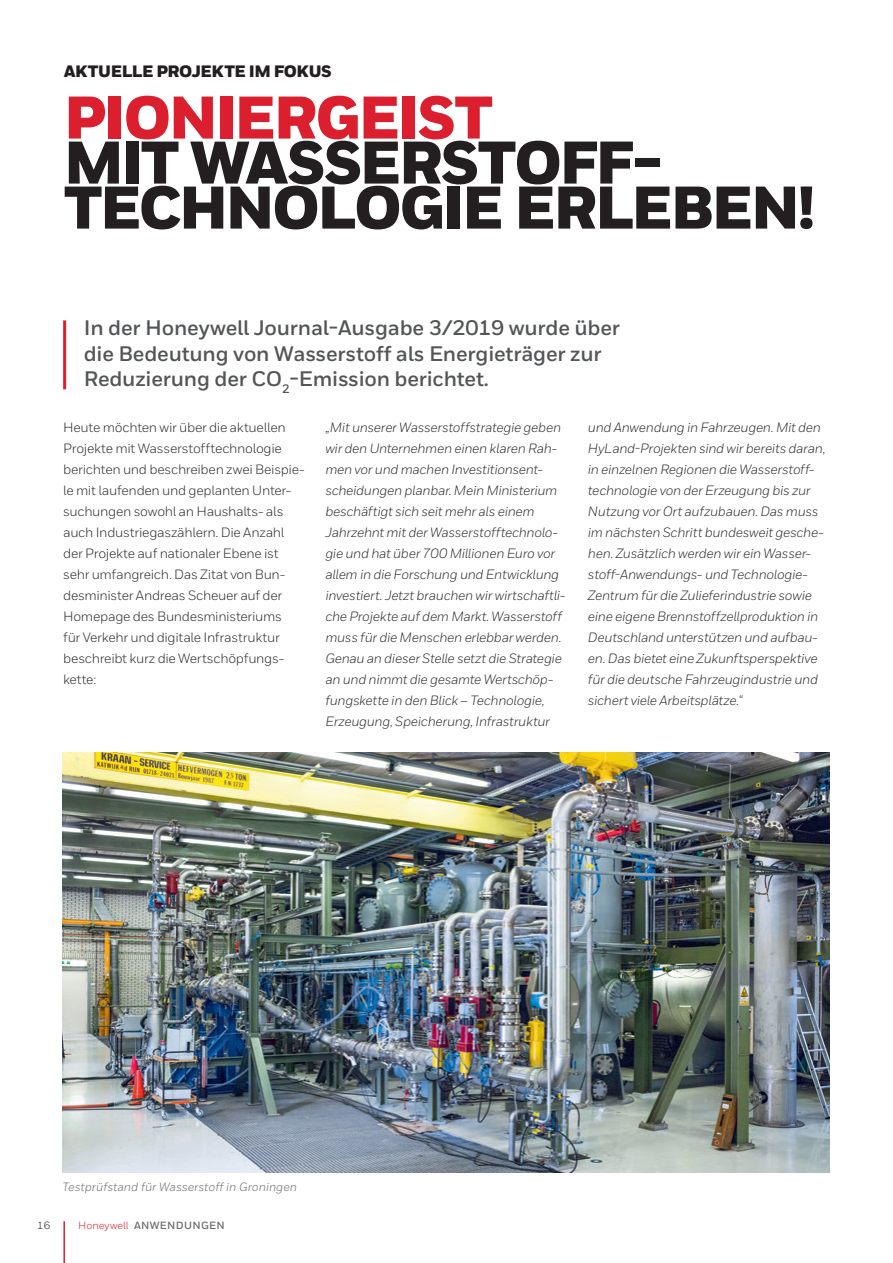
<style>
.page{position:relative;width:893px;height:1263px;background:#fff}
.page>*{position:absolute;margin:0;border:0;box-sizing:border-box;transform-origin:0 0}
.t1{font:900 60px/45px "Honeywell Sans";letter-spacing:-.04em;color:#231f20}
.t2{font:900 60px "Honeywell Sans";letter-spacing:-.045em;color:#dc1f2e}
.t3{font:700 21px/25.5px "Honeywell Sans";letter-spacing:-.01em;color:#545557}
.t4{font:900 16.5px "Honeywell Sans";letter-spacing:-.03em;color:#231f20}
.t5{font:italic 13.5px/21px "Honeywell Sans";letter-spacing:-.025em;color:#312f30}
.t6{font:13.5px/21px "Honeywell Sans";letter-spacing:-.02em;color:#312f30}
.t7{font:italic 12px "Honeywell Sans";color:#6c6d70}
.t8{font:700 10.5px "Honeywell Sans";letter-spacing:.03em;color:#6c6d70}
.t9{font:10.5px "Honeywell Sans";color:#231f20}
.s1{font-weight:400;color:#dc1f2e}
</style>
<div class="page">
<hr style="left:63px;top:1221px;width:2px;height:42px;background:#dc1f2e">
<hr style="left:63px;top:320px;width:3px;height:69px;background:#dc1f2e">
<img style="left:62px;top:753px;width:767px;height:419px">
<p class="t4" style="left:64px;top:61px;width:270px">AKTUELLE PROJEKTE IM FOKUS</p>
<h1 class="t2" style="left:64px;top:81px;width:431px">PIONIERGEIST</h1>
<h1 class="t1" style="left:64px;top:143px;width:752px">MIT WASSERSTOFF-<br>TECHNOLOGIE ERLEBEN!</h1>
<h2 class="t3" style="left:84px;top:316px;width:538px">In der Honeywell Journal-Ausgabe 3/2019 wurde über die Bedeutung von Wasserstoff als Energieträger zur<br>Reduzierung der CO<sub>2</sub>-Emission berichtet.</h2>
<p class="t6" style="left:63px;top:417px;width:243px">Heute möchten wir über die aktuellen Projekte mit Wasserstofftechnologie berichten und beschreiben zwei Beispie&shy;le mit laufenden und geplanten Unter&shy;suchungen sowohl an Haushalts- als auch Industriegaszählern. Die Anzahl der Projekte auf nationaler Ebene ist sehr umfangreich. Das Zitat von Bun&shy;desminister Andreas Scheuer auf der Homepage des Bundesministeriums<br>für Verkehr und digitale Infrastruktur beschreibt kurz die Wertschöpfungs&shy;kette:</p>
<p class="t5" style="left:325px;top:417px;width:242px">„Mit unserer Wasserstoffstrategie geben wir den Unternehmen einen klaren Rah&shy;men vor und machen Investitionsent&shy;scheidungen planbar. Mein Ministerium beschäftigt sich seit mehr als einem Jahrzehnt mit der Wasserstofftechnolo&shy;gie und hat über 700 Millionen Euro vor allem in die Forschung und Entwicklung investiert. Jetzt brauchen wir wirtschaftli&shy;che Projekte auf dem Markt. Wasserstoff muss für die Menschen erlebbar werden.<br>Genau an dieser Stelle setzt die Strategie an und nimmt die gesamte Wertschöp&shy;fungskette in den Blick – Technologie, Erzeugung, Speicherung, Infrastruktur</p>
<p class="t5" style="left:588px;top:417px;width:239px">und Anwendung in Fahrzeugen. Mit den HyLand-Projekten sind wir bereits daran, in einzelnen Regionen die Wasserstoff&shy;technologie von der Erzeugung bis zur Nutzung vor Ort aufzubauen. Das muss im nächsten Schritt bundesweit gesche&shy;hen. Zusätzlich werden wir ein Wasser&shy;stoff-Anwendungs- und Technologie-Zentrum für die Zulieferindustrie sowie eine eigene Brennstoffzellproduktion in Deutschland unterstützen und aufbau&shy;en. Das bietet eine Zukunftsperspektive für die deutsche Fahrzeugindustrie und sichert viele Arbeitsplätze.“</p>
<p class="t7" style="left:62px;top:1180px;width:236px">Testprüfstand für Wasserstoff in Groningen</p>
<p class="t9" style="left:37px;top:1219px;width:15px">16</p>
<p class="t8" style="left:78px;top:1219px;width:148px"><span class="s1">Honeywell</span> ANWENDUNGEN</p>
</div>
